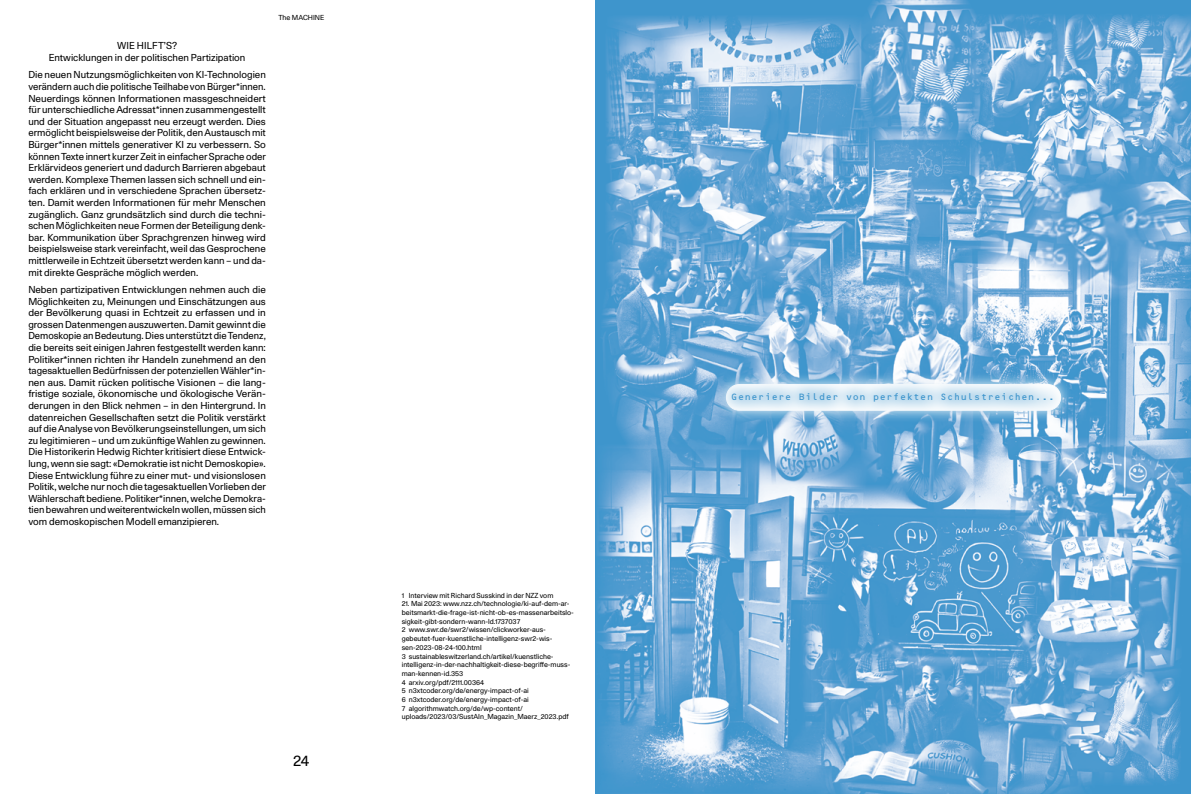
<style>
.page{position:relative;width:1191px;height:794px;background:#fff}
.page>*{position:absolute;margin:0;border:0;box-sizing:border-box;transform-origin:0 0}
.t1{font:15px "Unica 77 LL";color:#000}
.t2{font:9.7px/11.6px "Unica 77 LL";color:#000;text-align:justify}
.t3{font:9.4px "OCRB Std";color:#3e95cc}
.t4{font:7px/8.7px "Unica 77 LL";color:#000}
</style>
<div class="page">
<img style="left:595px;top:0;width:596px;height:794px">
<svg style="left:715px;top:372px;width:357px;height:51px;background:#77b0d9"></svg>
<div style="left:717px;top:378px;width:350px;height:38px;background:#3e95cc;opacity:.6"></div>
<p class="t2" style="left:49px;top:40px;width:198px;text-align:center">WIE HILFT’S?<br>Entwicklungen in der politischen Partizipation</p>
<p class="t2" style="left:28px;top:69px;width:239px">Die neuen Nutzungsmöglichkeiten von KI-Technologien verändern auch die politische Teilhabe von Bürger*innen.<br>Neuerdings können Informationen massgeschneidert für unterschiedliche Adressat*innen zusammengestellt und der Situation angepasst neu erzeugt werden. Dies ermöglicht beispielsweise der Politik, den Austausch mit Bürger*innen mittels generativer KI zu verbessern. So können Texte innert kurzer Zeit in einfacher Sprache oder Erklärvideos generiert und dadurch Barrieren abgebaut werden. Komplexe Themen lassen sich schnell und ein&shy;fach erklären und in verschiedene Sprachen übersetz&shy;ten. Damit werden Informationen für mehr Menschen zugänglich. Ganz grundsätzlich sind durch die techni&shy;schen Möglichkeiten neue Formen der Beteiligung denk&shy;bar. Kommunikation über Sprachgrenzen hinweg wird beispielsweise stark vereinfacht, weil das Gesprochene mittlerweile in Echtzeit übersetzt werden kann – und da&shy;mit direkte Gespräche möglich werden.</p>
<p class="t2" style="left:28px;top:283px;width:239px">Neben partizipativen Entwicklungen nehmen auch die Möglichkeiten zu, Meinungen und Einschätzungen aus der Bevölkerung quasi in Echtzeit zu erfassen und in grossen Datenmengen auszuwerten. Damit gewinnt die Demoskopie an Bedeutung. Dies unterstützt die Tendenz, die bereits seit einigen Jahren festgestellt werden kann:<br>Politiker*innen richten ihr Handeln zunehmend an den tagesaktuellen Bedürfnissen der potenziellen Wähler*in&shy;nen aus. Damit rücken politische Visionen – die lang&shy;fristige soziale, ökonomische und ökologische Verän&shy;derungen in den Blick nehmen – in den Hintergrund. In datenreichen Gesellschaften setzt die Politik verstärkt auf die Analyse von Bevölkerungseinstellungen, um sich zu legitimieren – und um zukünftige Wahlen zu gewinnen.<br>Die Historikerin Hedwig Richter kritisiert diese Entwick&shy;lung, wenn sie sagt: «Demokratie ist nicht Demoskopie».<br>Diese Entwicklung führe zu einer mut- und visionslosen Politik, welche nur noch die tagesaktuellen Vorlieben der Wählerschaft bediene. Politiker*innen, welche Demokra&shy;tien bewahren und weiterentwickeln wollen, müssen sich vom demoskopischen Modell emanzipieren.</p>
<p class="t4" style="left:278px;top:13px;width:47px">The MACHINE</p>
<h1 class="t1" style="left:293px;top:749px;width:18px">24</h1>
<p class="t4" style="left:402px;top:590px;width:153px">1 Interview mit Richard Susskind in der NZZ vom</p>
<p class="t4" style="left:402px;top:599px;width:174px">21. Mai 2023: www.nzz.ch/technologie/ki-auf-dem-ar&shy;beitsmarkt-die-frage-ist-nicht-ob-es-massenarbeitslo&shy;sigkeit-gibt-sondern-wann-ld.1737037<br>2 www.swr.de/swr2/wissen/clickworker-aus&shy;gebeutet-fuer-kuenstliche-intelligenz-swr2-wis&shy;sen-2023-08-24-100.html<br>3 sustainableswitzerland.ch/artikel/kuenstliche&shy;intelligenz-in-der-nachhaltigkeit-diese-begriffe-muss&shy;man-kennen-id.353<br>4 arxiv.org/pdf/2111.00364<br>5 n3xtcoder.org/de/energy-impact-of-ai<br>6 n3xtcoder.org/de/energy-impact-of-ai<br>7 algorithmwatch.org/de/wp-content/ uploads/2023/03/SustAIn_Magazin_Maerz_2023.pdf</p>
<p class="t3" style="left:731px;top:392px;width:325px">Generiere Bilder von perfekten Schulstreichen...</p>
<p class="t3" style="left:734px;top:392px;width:319px">Generiere ein Bild vom perfekten Schulstreik...</p>
</div>
